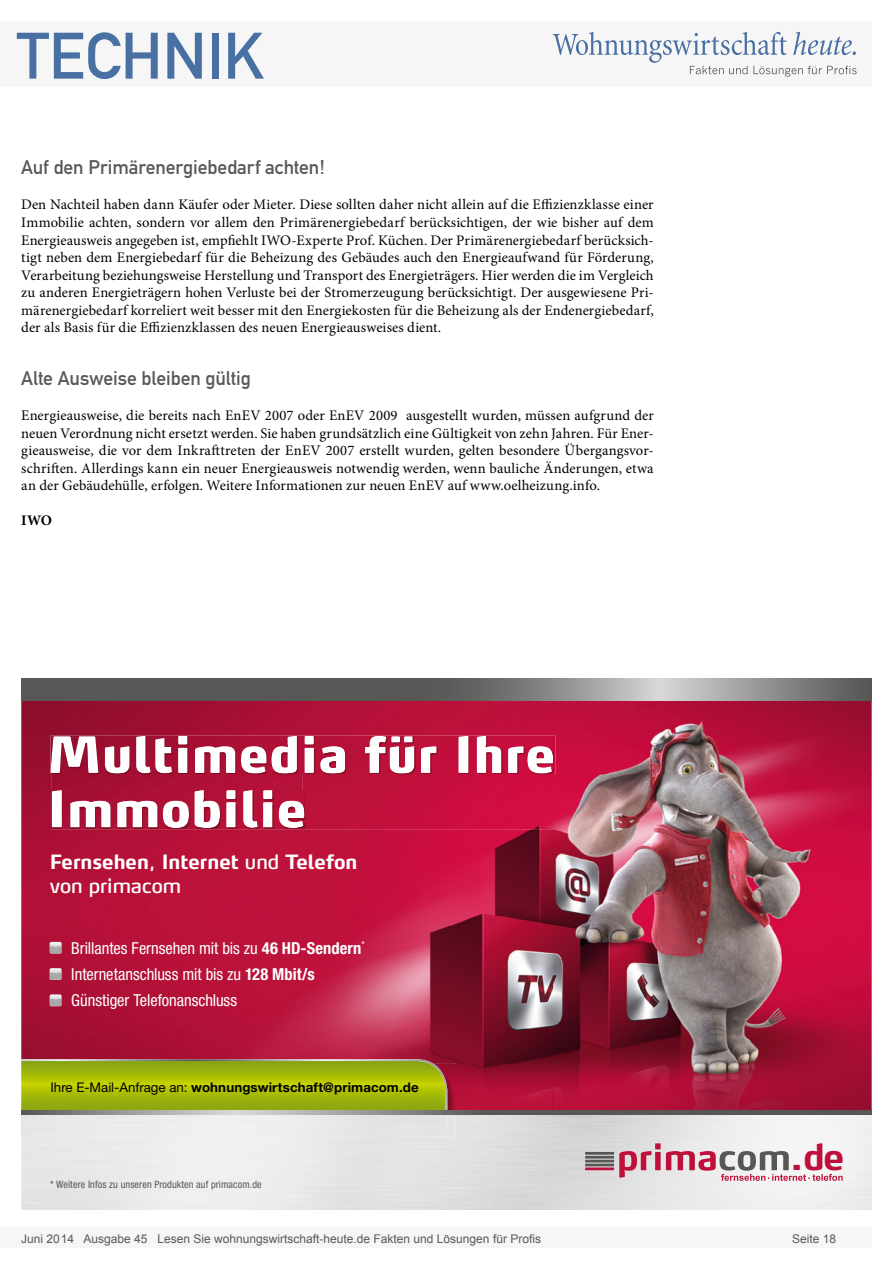
<style>
.page{position:relative;width:893px;height:1263px;background:#fff}
.page>*{position:absolute;margin:0;border:0;box-sizing:border-box;transform-origin:0 0}
.t1{font:64.5px "DIN Mittelschrift";color:#4970a3}
.t2{font:700 35.55px "Max";color:#be103a}
.Überschrift_Grau{font:19.5px "DIN Mittelschrift";letter-spacing:-.005em;color:#595959}
.t3{font:700 19.5px/24px "Max LF";color:#fff}
.t4{font:condensed 16.5px/26.2px "Helvetica Neue LT Std";letter-spacing:-.005em;color:#fff}
.Fließtext_erste_Zeil{font:14.7px/17.5px "Minion Pro";letter-spacing:.005em;color:#000;text-align:justify}
.AUTOR{font:700 14.7px "Minion Pro";color:#000}
.t5{font:700 13.35px "Helvetica Neue LT Std";letter-spacing:.01em;color:#000}
.t6{font:12px "Arial";color:#595959}
.t7{font:condensed 10.2px "Helvetica Neue LT Std";letter-spacing:.01em;color:#575756}
.s1{font-weight:400}
.s2{font-weight:700}
</style>
<div class="page">
<div style="left:0;top:1227px;width:872px;height:20px;background:#f6f6f6"></div>
<div style="left:0;top:21px;width:872px;height:66px;background:#f6f6f6"></div>
<svg style="left:553px;top:32px;width:304px;height:45px"></svg>
<img style="left:21px;top:700px;width:851px;height:74px">
<img style="left:21px;top:774px;width:53px;height:285px">
<img style="left:553px;top:774px;width:319px;height:337px">
<img style="left:74px;top:829px;width:479px;height:236px">
<img style="left:455px;top:1065px;width:98px;height:46px">
<img style="left:447px;top:1063px;width:8px;height:48px">
<svg style="left:21px;top:1059px;width:426px;height:52px;background:#a3b513"></svg>
<img style="left:21px;top:1114px;width:851px;height:96px">
<div style="left:21px;top:1114px;width:434px;height:23px;background:#ebebea"></div>
<img style="left:21px;top:1114px;width:426px;height:12px">
<svg style="left:21px;top:1111px;width:851px;height:3px;background:#7c7c7b"></svg>
<svg style="left:21px;top:678px;width:851px;height:22px;background:#747473"></svg>
<img style="left:50px;top:774px;width:505px;height:55px">
<img style="left:50px;top:736px;width:505px;height:38px">
<img style="left:51px;top:737px;width:503px;height:37px">
<img style="left:52px;top:790px;width:252px;height:38px">
<svg style="left:50px;top:942px;width:11px;height:11px"></svg>
<svg style="left:50px;top:968px;width:11px;height:12px"></svg>
<svg style="left:50px;top:994px;width:11px;height:12px"></svg>
<svg style="left:619px;top:1143px;width:224px;height:38px"></svg>
<hr style="left:585px;top:1152px;width:29px;height:3px;background:#575756">
<hr style="left:585px;top:1156px;width:29px;height:2px;background:#575756">
<hr style="left:585px;top:1160px;width:29px;height:2px;background:#575756">
<hr style="left:585px;top:1163px;width:29px;height:3px;background:#575756">
<hr style="left:585px;top:1167px;width:29px;height:3px;background:#be103a">
<h1 class="t1" style="left:17px;top:18px;width:249px">TECHNIK</h1>
<p class="Überschrift_Grau" style="left:21px;top:156px;width:305px">Auf den Primärenergiebedarf achten!</p>
<p class="Fließtext_erste_Zeil" style="left:21px;top:196px;width:634px">Den Nachteil haben dann Käufer oder Mieter. Diese sollten daher nicht allein auf die Effizienzklasse einer Immobilie achten, sondern vor allem den Primärenergiebedarf berücksichtigen, der wie bisher auf dem Energieausweis angegeben ist, empfiehlt IWO-Experte Prof. Küchen. Der Primärenergiebedarf berücksich&shy;tigt neben dem Energiebedarf für die Beheizung des Gebäudes auch den Energieaufwand für Förderung, Verarbeitung beziehungsweise Herstellung und Transport des Energieträgers. Hier werden die im Vergleich zu anderen Energieträgern hohen Verluste bei der Stromerzeugung berücksichtigt. Der ausgewiesene Pri&shy;märenergiebedarf korreliert weit besser mit den Energiekosten für die Beheizung als der Endenergiebedarf, der als Basis für die Effizienzklassen des neuen Energieausweises dient.</p>
<p class="Überschrift_Grau" style="left:21px;top:367px;width:231px">Alte Ausweise bleiben gültig</p>
<p class="Fließtext_erste_Zeil" style="left:21px;top:407px;width:634px">Energieausweise, die bereits nach EnEV 2007 oder EnEV 2009 ausgestellt wurden, müssen aufgrund der neuen Verordnung nicht ersetzt werden. Sie haben grundsätzlich eine Gültigkeit von zehn Jahren. Für Ener&shy;gieausweise, die vor dem Inkrafttreten der EnEV 2007 erstellt wurden, gelten besondere Übergangsvor&shy;schriften. Allerdings kann ein neuer Energieausweis notwendig werden, wenn bauliche Änderungen, etwa an der Gebäudehülle, erfolgen. Weitere Informationen zur neuen EnEV auf www.oelheizung.info.</p>
<p class="AUTOR" style="left:21px;top:510px;width:32px">IWO</p>
<p class="t3" style="left:50px;top:850px;width:309px">Fernsehen<span class="s1">,</span> Internet <span class="s1">und</span> Telefon <span class="s1">von primacom</span></p>
<p class="t4" style="left:71px;top:934px;width:295px">Brillantes Fernsehen mit bis zu <span class="s2">46 HD-Sendern</span><sup>*<br></sup>Internetanschluss mit bis zu <span class="s2">128 Mbit/s<br></span>Günstiger Telefonanschluss</p>
<p class="t5" style="left:51px;top:1078px;width:370px"><span class="s1">Ihre E-Mail-Anfrage an:</span> wohnungswirtschaft@primacom.de</p>
<p class="t7" style="left:50px;top:1178px;width:213px">* Weitere Infos zu unseren Produkten auf primacom.de</p>
<p class="t2" style="left:790px;top:1135px;width:56px">.de</p>
<p class="t6" style="left:21px;top:1230px;width:521px">Juni 2014 Ausgabe 45 Lesen Sie wohnungswirtschaft-heute.de Fakten und Lösungen für Profis</p>
<p class="t6" style="left:792px;top:1231px;width:46px">Seite 18</p>
</div>
